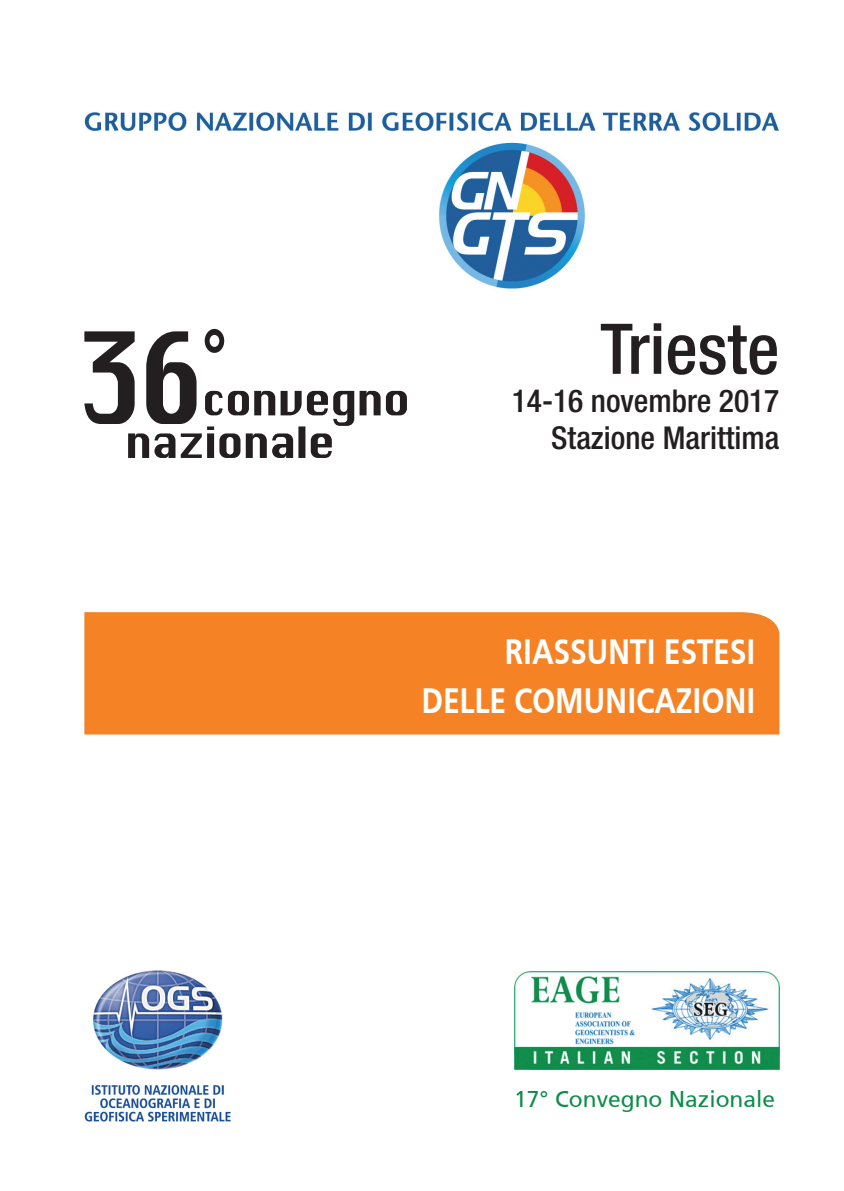
<style>
.page{position:relative;width:844px;height:1191px;background:#fff}
.page>*{position:absolute;margin:0;border:0;box-sizing:border-box;transform-origin:0 0}
.t1{font:500 condensed 70px "Helvetica Neue";color:#231f20}
.t2{font:700 36.75px "Frutiger Cnd";letter-spacing:-.01em;color:#fff}
.t3{font:500 condensed 31.5px "Helvetica Neue";color:#231f20}
.t4{font:22.75px "Frutiger Roman";color:#0d8c4a}
</style>
<div class="page">
<img style="left:84px;top:970px;width:147px;height:152px">
<img style="left:84px;top:112px;width:695px;height:177px">
<div style="left:0;top:270px;width:450px;height:212px;background:#fff"></div>
<div style="left:84px;top:612px;width:695px;height:122px;background:#f58224"></div>
<img style="left:514px;top:971px;width:265px;height:99px">
<svg style="left:84px;top:329px;width:323px;height:129px"></svg>
<p class="t1" style="left:600px;top:307px;width:180px">Trieste</p>
<p class="t3" style="left:511px;top:382px;width:269px">14-16 novembre 2017</p>
<p class="t3" style="left:551px;top:419px;width:230px">Stazione Marittima</p>
<p class="t2" style="left:504px;top:631px;width:253px">RIASSUNTI ESTESI</p>
<p class="t2" style="left:421px;top:680px;width:335px">DELLE COMUNICAZIONI</p>
<p class="t4" style="left:514px;top:1085px;width:262px">17° Convegno Nazionale</p>
</div>
